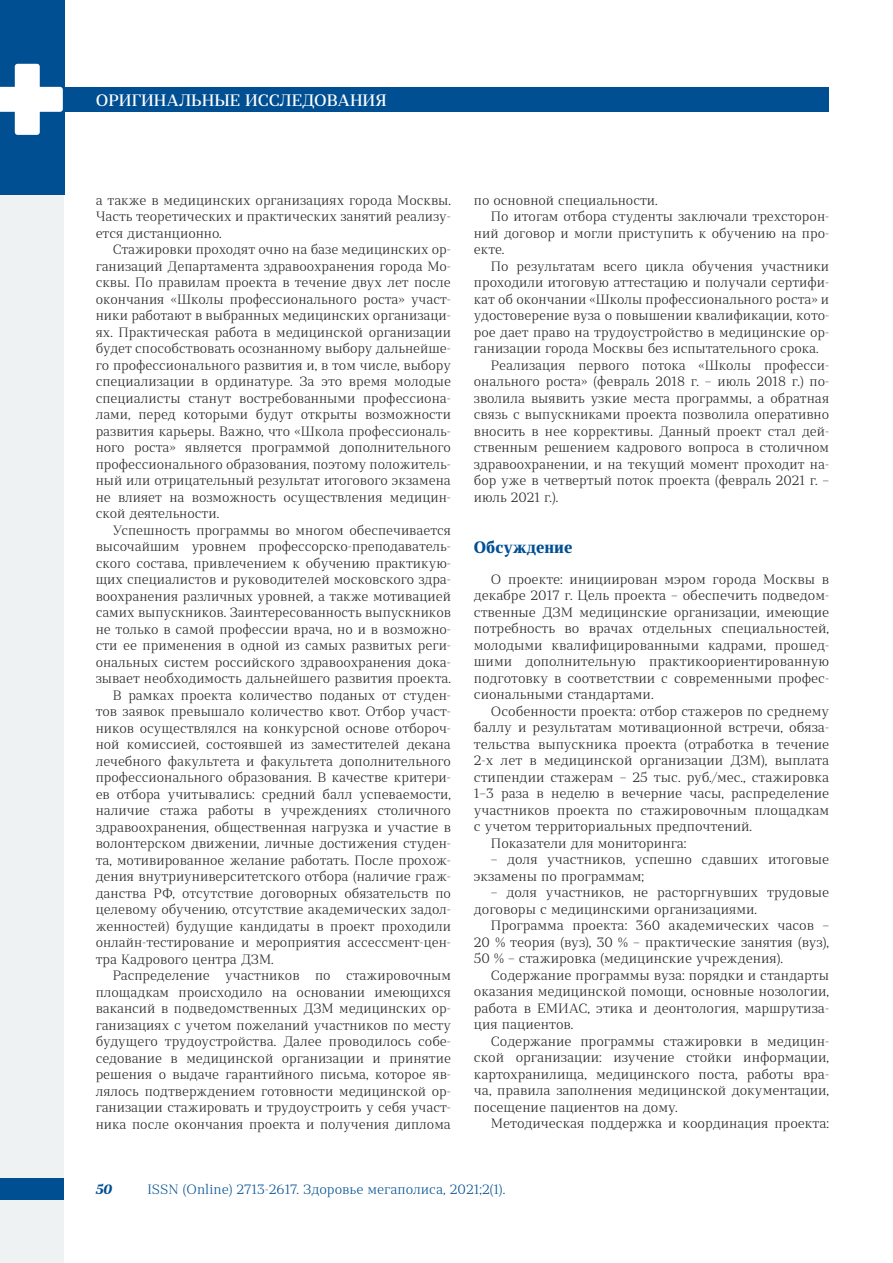
<style>
.page{position:relative;width:893px;height:1263px;background:#fff}
.page>*{position:absolute;margin:0;border:0;box-sizing:border-box;transform-origin:0 0}
.t1{font:500 16.5px "Rolleston Display";color:#fff}
.t2{font:700 16.5px "Rolleston Display";color:#004f92}
.t3{font:300 13.5px/16.5px "Rolleston Display";color:#231f20;text-align:justify}
.t4{font:300 13.5px "Rolleston Display";color:#004f92}
.t5{font:italic 700 13.5px "Rolleston Display";color:#004f92}
</style>
<div class="page">
<div style="left:0;top:57px;width:64px;height:1206px;background:#eff2f3"></div>
<div style="left:0;top:0;width:64px;height:195px;background:#004f92"></div>
<div style="left:0;top:1179px;width:64px;height:21px;background:#004f92"></div>
<div style="left:64px;top:87px;width:765px;height:25px;background:#004f92"></div>
<svg style="left:0;top:64px;width:63px;height:71px"></svg>
<p class="t1" style="left:96px;top:90px;width:292px">ОРИГИНАЛЬНЫЕ ИССЛЕДОВАНИЯ</p>
<p class="t3" style="left:96px;top:192px;width:357px">а также в медицинских организациях города Москвы.<br>Часть теоретических и практических занятий реализу&shy;ется дистанционно.</p>
<p class="t3" style="left:96px;top:241px;width:357px;text-indent:17px">Стажировки проходят очно на базе медицинских ор&shy;ганизаций Департамента здравоохранения города Мо&shy;сквы. По правилам проекта в течение двух лет после окончания «Школы профессионального роста» участ&shy;ники работают в выбранных медицинских организаци&shy;ях. Практическая работа в медицинской организации будет способствовать осознанному выбору дальнейше&shy;го профессионального развития и, в том числе, выбору специализации в ординатуре. За это время молодые специалисты станут востребованными профессиона&shy;лами, перед которыми будут открыты возможности развития карьеры. Важно, что «Школа профессиональ&shy;ного роста» является программой дополнительного профессионального образования, поэтому положитель&shy;ный или отрицательный результат итогового экзамена не влияет на возможность осуществления медицин&shy;ской деятельности.</p>
<p class="t3" style="left:96px;top:522px;width:357px;text-indent:17px">Успешность программы во многом обеспечивается высочайшим уровнем профессорско-преподаватель&shy;ского состава, привлечением к обучению практикую&shy;щих специалистов и руководителей московского здра&shy;воохранения различных уровней, а также мотивацией самих выпускников. Заинтересованность выпускников не только в самой профессии врача, но и в возможно&shy;сти ее применения в одной из самых развитых реги&shy;ональных систем российского здравоохранения дока&shy;зывает необходимость дальнейшего развития проекта.</p>
<p class="t3" style="left:96px;top:687px;width:357px;text-indent:17px">В рамках проекта количество поданых от студен&shy;тов заявок превышало количество квот. Отбор участ&shy;ников осуществлялся на конкурсной основе отбороч&shy;ной комиссией, состоявшей из заместителей декана лечебного факультета и факультета дополнительного профессионального образования. В качестве критери&shy;ев отбора учитывались: средний балл успеваемости, наличие стажа работы в учреждениях столичного здравоохранения, общественная нагрузка и участие в волонтерском движении, личные достижения студен&shy;та, мотивированное желание работать. После прохож&shy;дения внутриуниверситетского отбора (наличие граж&shy;данства РФ, отсутствие договорных обязательств по целевому обучению, отсутствие академических задол&shy;женностей) будущие кандидаты в проект проходили онлайн-тестирование и мероприятия ассессмент-цен&shy;тра Кадрового центра ДЗМ.</p>
<p class="t3" style="left:96px;top:967px;width:357px;text-indent:17px">Распределение участников по стажировочным площадкам происходило на основании имеющихся вакансий в подведомственных ДЗМ медицинских ор&shy;ганизациях с учетом пожеланий участников по месту будущего трудоустройства. Далее проводилось собе&shy;седование в медицинской организации и принятие решения о выдаче гарантийного письма, которое яв&shy;лялось подтверждением готовности медицинской ор&shy;ганизации стажировать и трудоустроить у себя участ&shy;ника после окончания проекта и получения диплома</p>
<p class="t3" style="left:474px;top:192px;width:185px">по основной специальности.</p>
<p class="t3" style="left:474px;top:208px;width:357px;text-indent:17px">По итогам отбора студенты заключали трехсторон&shy;ний договор и могли приступить к обучению на про&shy;екте.</p>
<p class="t3" style="left:474px;top:258px;width:357px;text-indent:17px">По результатам всего цикла обучения участники проходили итоговую аттестацию и получали сертифи&shy;кат об окончании «Школы профессионального роста» и удостоверение вуза о повышении квалификации, кото&shy;рое дает право на трудоустройство в медицинские ор&shy;ганизации города Москвы без испытательного срока.</p>
<p class="t3" style="left:474px;top:357px;width:357px;text-indent:17px">Реализация первого потока «Школы професси&shy;онального роста» (февраль 2018 г. – июль 2018 г.) по&shy;зволила выявить узкие места программы, а обратная связь с выпускниками проекта позволила оперативно вносить в нее коррективы. Данный проект стал дей&shy;ственным решением кадрового вопроса в столичном здравоохранении, и на текущий момент проходит на&shy;бор уже в четвертый поток проекта (февраль 2021 г. – июль 2021 г.).</p>
<p class="t2" style="left:474px;top:537px;width:100px">Обсуждение</p>
<p class="t3" style="left:474px;top:571px;width:357px;text-indent:17px">О проекте: инициирован мэром города Москвы в декабре 2017 г. Цель проекта – обеспечить подведом&shy;ственные ДЗМ медицинские организации, имеющие потребность во врачах отдельных специальностей, молодыми квалифицированными кадрами, прошед&shy;шими дополнительную практикоориентированную подготовку в соответствии с современными профес&shy;сиональными стандартами.</p>
<p class="t3" style="left:474px;top:703px;width:357px;text-indent:17px">Особенности проекта: отбор стажеров по среднему баллу и результатам мотивационной встречи, обяза&shy;тельства выпускника проекта (отработка в течение 2-х лет в медицинской организации ДЗМ), выплата стипендии стажерам – 25 тыс. руб./мес., стажировка 1–3 раза в неделю в вечерние часы, распределение участников проекта по стажировочным площадкам с учетом территориальных предпочтений.</p>
<p class="t3" style="left:491px;top:835px;width:197px">Показатели для мониторинга:</p>
<p class="t3" style="left:474px;top:851px;width:357px;text-indent:17px">– доля участников, успешно сдавших итоговые экзамены по программам;</p>
<p class="t3" style="left:474px;top:884px;width:357px;text-indent:17px">– доля участников, не расторгнувших трудовые договоры с медицинскими организациями.</p>
<p class="t3" style="left:474px;top:917px;width:357px;text-indent:17px">Программа проекта: 360 академических часов – 20 % теория (вуз), 30 % – практические занятия (вуз), 50 % – стажировка (медицинские учреждения).</p>
<p class="t3" style="left:474px;top:967px;width:357px;text-indent:17px">Содержание программы вуза: порядки и стандарты оказания медицинской помощи, основные нозологии, работа в ЕМИАС, этика и деонтология, маршрутиза&shy;ция пациентов.</p>
<p class="t3" style="left:474px;top:1033px;width:357px;text-indent:17px">Содержание программы стажировки в медицин&shy;ской организации: изучение стойки информации, картохранилища, медицинского поста, работы вра&shy;ча, правила заполнения медицинской документации, посещение пациентов на дому.</p>
<p class="t3" style="left:491px;top:1115px;width:340px">Методическая поддержка и координация проекта:</p>
<p class="t5" style="left:96px;top:1180px;width:18px">50</p>
<p class="t4" style="left:147px;top:1181px;width:359px">ISSN (Online) 2713-2617. Здоровье мегаполиса, 2021;2(1).</p>
</div>
